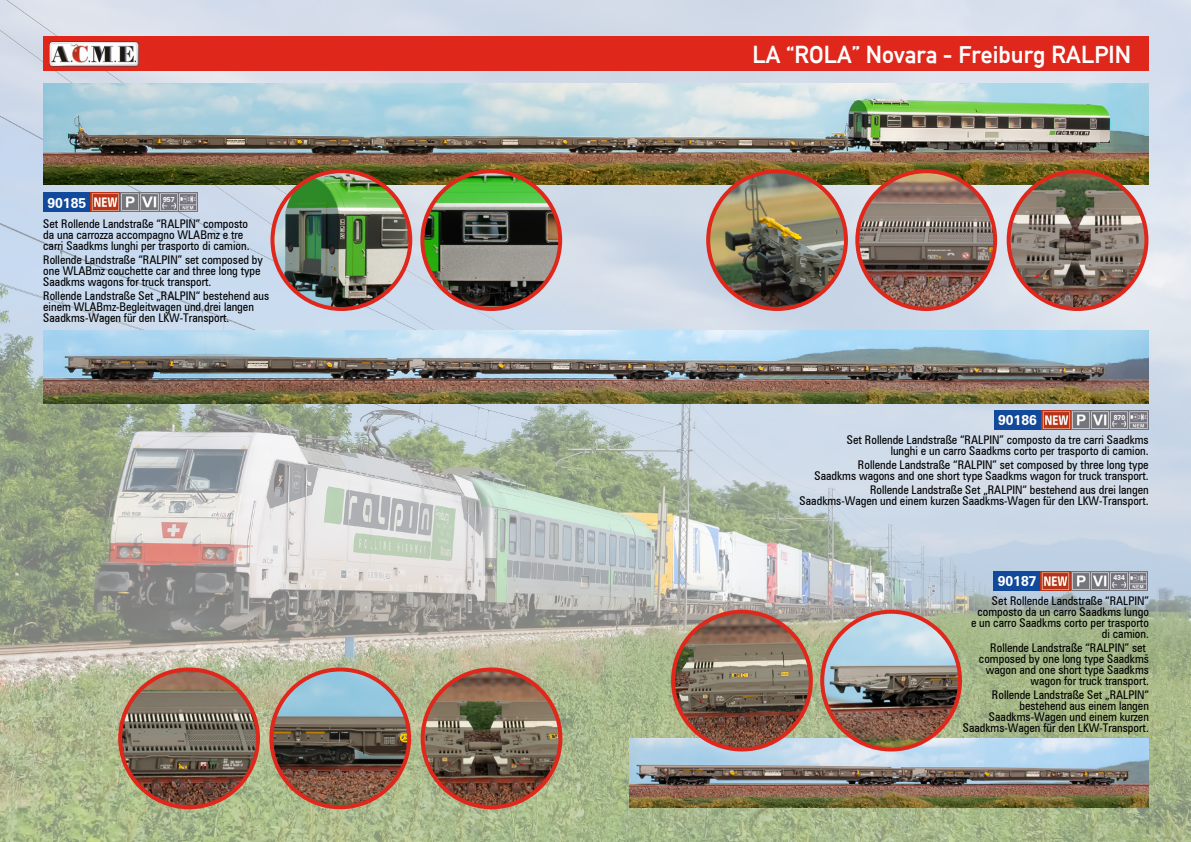
<style>
.page{position:relative;width:1191px;height:842px;background:#fff}
.page>*{position:absolute;margin:0;border:0;box-sizing:border-box;transform-origin:0 0}
.t1{font:24px "Alte DIN1451 Mittelschriftgepraegt";color:#fff}
.t2{font:700 14px "Zurich BT";color:#fff}
.t3{font:condensed 12px/11px "Zurich BT";color:#000;text-align:right}
.t4{font:700 7px "Zurich BT";color:#fff}
</style>
<div class="page">
<img style="left:0;top:0;width:1191px;height:842px">
<div style="left:43px;top:193px;width:47px;height:19px;background:#114a9b"></div>
<img style="left:90px;top:193px;width:107px;height:19px">
<div style="left:994px;top:411px;width:47px;height:19px;background:#114a9b"></div>
<img style="left:1041px;top:411px;width:107px;height:19px">
<img style="left:43px;top:84px;width:1105px;height:100px">
<img style="left:708px;top:171px;width:138px;height:138px;border-radius:69px">
<div style="left:706px;top:169px;width:142px;height:142px;border:4px solid #df271c;border-radius:50%"></div>
<img style="left:272px;top:171px;width:138px;height:138px;border-radius:69px">
<div style="left:270px;top:169px;width:142px;height:142px;border:4px solid #df271c;border-radius:50%"></div>
<img style="left:857px;top:171px;width:138px;height:138px;border-radius:69px">
<div style="left:855px;top:169px;width:142px;height:142px;border:4px solid #df271c;border-radius:50%"></div>
<img style="left:1008px;top:171px;width:138px;height:138px;border-radius:69px">
<div style="left:1006px;top:169px;width:142px;height:142px;border:4px solid #df271c;border-radius:50%"></div>
<img style="left:422px;top:171px;width:138px;height:138px;border-radius:69px">
<div style="left:420px;top:169px;width:142px;height:142px;border:4px solid #df271c;border-radius:50%"></div>
<img style="left:43px;top:331px;width:1105px;height:73px">
<div style="left:993px;top:571px;width:47px;height:19px;background:#114a9b"></div>
<img style="left:1040px;top:571px;width:107px;height:19px">
<img style="left:629px;top:739px;width:519px;height:69px">
<img style="left:673px;top:612px;width:138px;height:137px;border-radius:69px">
<div style="left:671px;top:610px;width:142px;height:141px;border:4px solid #df271c;border-radius:50%"></div>
<img style="left:822px;top:612px;width:138px;height:137px;border-radius:69px">
<div style="left:820px;top:610px;width:142px;height:141px;border:4px solid #df271c;border-radius:50%"></div>
<img style="left:120px;top:669px;width:138px;height:138px;border-radius:69px">
<div style="left:118px;top:667px;width:142px;height:142px;border:4px solid #df271c;border-radius:50%"></div>
<img style="left:271px;top:669px;width:138px;height:138px;border-radius:69px">
<div style="left:269px;top:667px;width:142px;height:142px;border:4px solid #df271c;border-radius:50%"></div>
<img style="left:423px;top:669px;width:137px;height:138px;border-radius:69px">
<div style="left:421px;top:667px;width:141px;height:142px;border:4px solid #df271c;border-radius:50%"></div>
<div style="left:43px;top:37px;width:1105px;height:34px;background:#df271c"></div>
<img style="left:49px;top:41px;width:90px;height:25px">
<p class="t2" style="left:47px;top:194px;width:40px">90185</p>
<p class="t4" style="left:163px;top:195px;width:13px">957</p>
<p class="t3" style="left:43px;top:218px;width:208px;text-align:left">Set Rollende Landstraße “RALPIN” composto da una carrozza accompagno WLABmz e tre carri Saadkms lunghi per trasporto di camion.</p>
<p class="t3" style="left:43px;top:254px;width:221px;text-align:left">Rollende Landstraße “RALPIN” set composed by one WLABmz couchette car and three long type<br>Saadkms wagons for truck transport.</p>
<p class="t3" style="left:43px;top:290px;width:227px;text-align:left">Rollende Landstraße Set „RALPIN“ bestehend aus einem WLABmz-Begleitwagen und drei langen<br>Saadkms-Wagen für den LKW-Transport.</p>
<h1 class="t1" style="left:752px;top:40px;width:380px">LA “ROLA” Novara - Freiburg RALPIN</h1>
<p class="t2" style="left:998px;top:412px;width:40px">90186</p>
<p class="t4" style="left:1113px;top:413px;width:13px">870</p>
<p class="t3" style="left:847px;top:434px;width:303px">Set Rollende Landstraße “RALPIN” composto da tre carri Saadkms lunghi e un carro Saadkms corto per trasporto di camion.</p>
<p class="t3" style="left:814px;top:459px;width:336px">Rollende Landstraße “RALPIN” set composed by three long type<br>Saadkms wagons and one short type Saadkms wagon for truck transport.</p>
<p class="t3" style="left:799px;top:485px;width:351px">Rollende Landstraße Set „RALPIN“ bestehend aus drei langen<br>Saadkms-Wagen und einem kurzen Saadkms-Wagen für den LKW-Transport.</p>
<p class="t2" style="left:997px;top:573px;width:40px">90187</p>
<p class="t4" style="left:1113px;top:573px;width:13px">434</p>
<p class="t3" style="left:971px;top:595px;width:179px">Set Rollende Landstraße “RALPIN” composto da un carro Saadkms lungo e un carro Saadkms corto per trasporto di camion.</p>
<p class="t3" style="left:979px;top:642px;width:171px">Rollende Landstraße “RALPIN” set composed by one long type Saadkms wagon and one short type Saadkms wagon for truck transport.</p>
<p class="t3" style="left:962px;top:689px;width:188px">Rollende Landstraße Set „RALPIN“ bestehend aus einem langen Saadkms-Wagen und einem kurzen Saadkms-Wagen für den LKW-Transport.</p>
<p class="t3" style="left:1144px;top:648px;width:5px">-</p>
</div>
